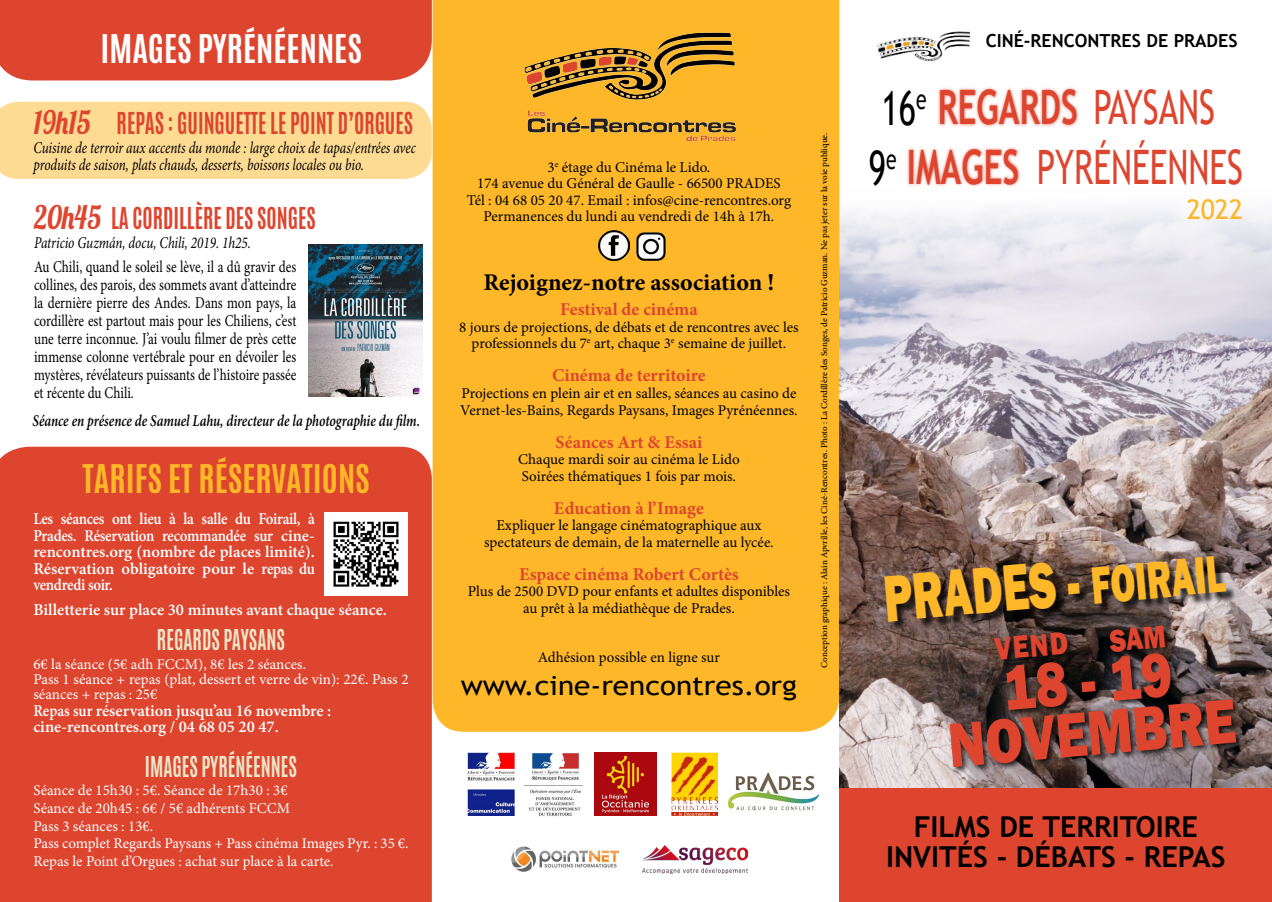
<style>
.page{position:relative;width:1272px;height:902px;background:#fff}
.page>*{position:absolute;margin:0;border:0;box-sizing:border-box;transform-origin:0 0}
.t1{font:800 67.5px "Franklin Gothic";color:#fdb728;scale:.67 1}
.t2{font:800 64.8px "Franklin Gothic";color:#de452f;scale:.83 1}
.t3{font:47.55px "Trebuchet MS";color:#de452f;scale:.69 1}
.t4{font:700 47.55px "Trebuchet MS";color:#de452f;scale:.69 1}
.t5{font:700 33px "Antonio";color:#fdb728}
.t6{font:700 33px "Antonio";color:#fff}
.t7{font:800 32.4px "Franklin Gothic";color:#de452f;scale:.83 1}
.t8{font:700 28.8px/30px "Trebuchet MS";color:#000;text-align:center}
.t9{font:27.75px "Trebuchet MS";color:#000;scale:.69 1}
.t10{font:27px "Trebuchet MS";color:#000;scale:1.1 1}
.t11{font:27px "Trebuchet MS";color:#fdb728}
.t12{font:700 25.2px "Antonio";color:#de452f;scale:.83 1}
.t13{font:700 24px "Antonio";color:#eae6c9;scale:.8 1}
.t14{font:700 24px "Minion Pro";color:#000}
.t15{font:700 18px "Minion Pro";color:#de452f}
.t16{font:700 18px "Trebuchet MS";color:#000}
.t17{font:16.5px/18px "Minion Pro";color:#000;text-align:justify;scale:.8 1}
.t18{font:600 16.5px/16.5px "Minion Pro";letter-spacing:-.005em;color:#fff;scale:.9 1}
.t19{font:italic 16.5px/16.5px "Minion Pro";letter-spacing:-.005em;color:#000;scale:.8 1}
.t20{font:italic 600 16.5px "Minion Pro";letter-spacing:-.005em;color:#000;scale:.8 1}
.t21{font:600 16.5px "Minion Pro";letter-spacing:-.005em;color:#fff}
.t22{font:15px/16.5px "Minion Pro";color:#000;text-align:center}
.t23{font:15px/17.7px "Minion Pro";color:#fff}
.t24{font:500 9px "Minion Pro";color:#000}
.s1{font-family:"Lobster 1.4";font-weight:400;font-size:32.4px}
.s2{font-weight:400;color:#000}
.s3{font-weight:400}
.s4{color:#000}
.s5{font-weight:700}
.s6{font-size:54px}
</style>
<div class="page">
<div style="left:432px;top:0;width:407px;height:731px;background:#fdb728"></div>
<img style="left:634px;top:230px;width:33px;height:33px">
<img style="left:598px;top:230px;width:31px;height:31px">
<div style="left:0;top:446px;width:432px;height:455px;background:#de452f"></div>
<img style="left:514px;top:20px;width:237px;height:132px">
<img style="left:324px;top:512px;width:84px;height:84px">
<img style="left:511px;top:846px;width:107px;height:25px">
<img style="left:642px;top:845px;width:105px;height:28px">
<img style="left:728px;top:772px;width:90px;height:38px">
<img style="left:671px;top:752px;width:46px;height:63px">
<img style="left:594px;top:752px;width:63px;height:63px">
<img style="left:467px;top:752px;width:48px;height:63px">
<img style="left:525px;top:752px;width:58px;height:64px">
<div style="left:0;top:0;width:432px;height:80px;background:#de452f"></div>
<img style="left:309px;top:244px;width:114px;height:152px">
<div style="left:0;top:102px;width:432px;height:77px;background:#fedb93"></div>
<img style="left:839px;top:186px;width:432px;height:602px">
<div style="left:839px;top:788px;width:432px;height:113px;background:#de452f"></div>
<div style="left:906px;top:146px;width:115px;height:42px;background:#de452f;opacity:.6"></div>
<div style="left:885px;top:558px;width:351px;height:74px;background:#000;opacity:.75"></div>
<div style="left:948px;top:697px;width:295px;height:77px;background:#000;opacity:.75"></div>
<div style="left:1005px;top:651px;width:172px;height:66px;background:#000;opacity:.75"></div>
<div style="left:1108px;top:624px;width:64px;height:35px;background:#000;opacity:.75"></div>
<div style="left:992px;top:631px;width:82px;height:35px;background:#000;opacity:.75"></div>
<img style="left:877px;top:31px;width:93px;height:31px">
<div style="left:936px;top:86px;width:143px;height:42px;background:#de452f;opacity:.6"></div>
<svg style="left:1108px;top:625px;width:57px;height:27px;background:#1f1a19"></svg>
<h3 class="t6" style="left:101px;top:24px;width:263px">IMAGES PYRÉNÉENNES</h3>
<h3 class="t12" style="left:34px;top:104px;width:459px"><span class="s1">19h15</span> REPAS : GUINGUETTE LE POINT D’ORGUES</h3>
<p class="t19" style="left:34px;top:140px;width:479px">Cuisine de terroir aux accents du monde : large choix de tapas/entrées avec produits de saison, plats chauds, desserts, boissons locales ou bio.</p>
<h3 class="t12" style="left:34px;top:199px;width:341px"><span class="s1">20h45</span> LA CORDILLÈRE DES SONGES</h3>
<p class="t19" style="left:34px;top:235px;width:273px">Patricio Guzmán, docu, Chili, 2019. 1h25.</p>
<p class="t17" style="left:34px;top:258px;width:329px">Au Chili, quand le soleil se lève, il a dû gravir des collines, des parois, des sommets avant d’atteindre la dernière pierre des Andes. Dans mon pays, la cordillère est partout mais pour les Chiliens, c’est une terre inconnue. J’ai voulu filmer de près cette immense colonne vertébrale pour en dévoiler les mystères, révélateurs puissants de l’histoire passée et récente du Chili.</p>
<p class="t20" style="left:33px;top:409px;width:486px">Séance en présence de Samuel Lahu, directeur de la photographie du film.</p>
<h3 class="t5" style="left:82px;top:454px;width:289px">TARIFS ET RÉSERVATIONS</h3>
<p class="t18" style="left:33px;top:510px;width:314px;text-align:justify">Les séances ont lieu à la salle du Foirail, à Prades. Réservation recommandée sur cine&shy;rencontres.org (nombre de places limité).<br>Réservation obligatoire pour le repas du vendredi soir.</p>
<p class="t21" style="left:33px;top:598px;width:355px">Billetterie sur place 30 minutes avant chaque séance.</p>
<h3 class="t13" style="left:157px;top:621px;width:127px">REGAR DS PAYSANS</h3>
<p class="t23" style="left:33px;top:656px;width:377px;line-height:15px">6€ la séance (5€ adh FCCM), 8€ les 2 séances.<br>Pass 1 séance + repas (plat, dessert et verre de vin): 22€. Pass 2 séances + repas : 25€</p>
<p class="t18" style="left:33px;top:701px;width:332px">Repas sur réservation jusqu’au 16 novembre : cine-rencontres.org / 04 68 05 20 47.</p>
<h3 class="t13" style="left:145px;top:748px;width:192px">IMAGES PYRÉNÉENNES</h3>
<p class="t23" style="left:33px;top:781px;width:377px">Séance de 15h30 : 5€. Séance de 17h30 : 3€<br>Séance de 20h45 : 6€ / 5€ adhérents FCCM<br>Pass 3 séances : 13€.<br>Pass complet Regards Paysans + Pass cinéma Images Pyr. : 35 €.<br>Repas le Point d’Orgues : achat sur place à la carte.</p>
<p class="t22" style="left:467px;top:158px;width:325px">3<sup>e</sup> étage du Cinéma le Lido.<br>174 avenue du Général de Gaulle - 66500 PRADES Tél : 04 68 05 20 47. Email : infos@cine-rencontres.org Permanences du lundi au vendredi de 14h à 17h.</p>
<h3 class="t14" style="left:483px;top:266px;width:292px">Rejoignez-notre association !</h3>
<p class="t15" style="left:560px;top:297px;width:139px">Festival de cinéma</p>
<p class="t22" style="left:459px;top:319px;width:341px">8 jours de projections, de débats et de rencontres avec les professionnels du 7<sup>e</sup> art, chaque 3<sup>e</sup> semaine de juillet.</p>
<p class="t15" style="left:552px;top:363px;width:155px">Cinéma de territoire</p>
<p class="t22" style="left:460px;top:385px;width:339px;text-align:left">Projections en plein air et en salles, séances au casino de<br>Vernet-les-Bains, Regards Paysans, Images Pyrénéennes.</p>
<p class="t15" style="left:555px;top:429px;width:149px">Séances Art &amp; Essai</p>
<p class="t22" style="left:518px;top:451px;width:223px;text-align:left">Chaque mardi soir au cinéma le Lido<br>Soirées thématiques 1 fois par mois.</p>
<p class="t15" style="left:554px;top:495px;width:151px">Education à l’Image</p>
<p class="t22" style="left:484px;top:517px;width:291px">Expliquer le langage cinématographique aux spectateurs de demain, de la maternelle au lycée.</p>
<p class="t15" style="left:519px;top:561px;width:221px">Espace cinéma Robert Cortès</p>
<p class="t22" style="left:468px;top:583px;width:324px">Plus de 2500 DVD pour enfants et adultes disponibles au prêt à la médiathèque de Prades.</p>
<p class="t22" style="left:537px;top:649px;width:184px">Adhésion possible en ligne sur</p>
<h3 class="t10" style="left:461px;top:668px;width:307px">www.cine-rencontres.org</h3>
<p class="t24" style="left:818px;top:667px;width:536px;rotate:-90deg">Conception graphique : Alain Apvrille, les Ciné-Rencontres. Photo : La Cordillère des Songes, de Patricio Guzman. Ne pas jeter sur la voie publique.</p>
<p class="t16" style="left:985px;top:30px;width:102px">CINÉ-RENCONTR</p>
<p class="t16" style="left:1121px;top:30px;width:118px">ES DE PRADES</p>
<h3 class="t4" style="left:881px;top:78px;width:455px"><span class="s2">16</span> REGARDS <span class="s3">PAYSANS</span></h3>
<h3 class="t9" style="left:916px;top:82px;width:17px">e</h3>
<h3 class="t3" style="left:868px;top:137px;width:544px"><span class="s4">9</span> <span class="s5">IMAGES</span> Pyrénéennes</h3>
<h3 class="t9" style="left:886px;top:141px;width:17px">e</h3>
<h3 class="t11" style="left:1186px;top:192px;width:58px">2022</h3>
<h1 class="t1" style="left:879px;top:555px;width:512px;rotate:-5deg">PRADES - <span class="s6">FOIRAIL</span></h1>
<h3 class="t7" style="left:992px;top:628px;width:90px;rotate:-5deg">VEND</h3>
<h2 class="t2" style="left:999px;top:646px;width:205px;rotate:-5deg">18 - 19</h2>
<h2 class="t2" style="left:944px;top:703px;width:305px;rotate:-5deg">NOVembre</h2>
<h3 class="t8" style="left:886px;top:811px;width:324px">FILMS DE TERRITOIRE<br>INVITÉS - DÉBATS - REPAS</h3>
</div>
